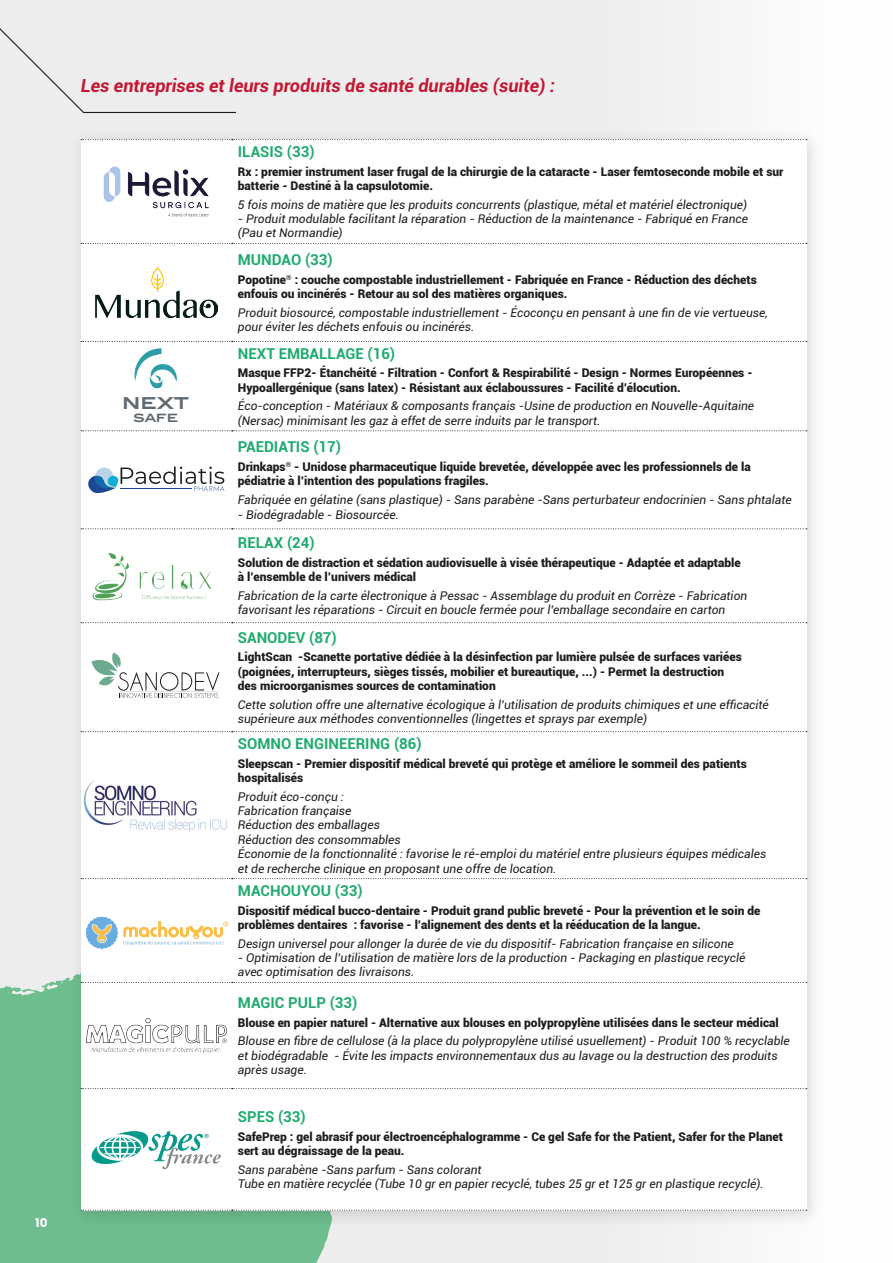
<style>
.page{position:relative;width:893px;height:1263px;background:#fff}
.page>*{position:absolute;margin:0;border:0;box-sizing:border-box;transform-origin:0 0}
.t1{font:italic 700 18px "Roboto";color:#c41632}
.t2{font:700 16.5px "Blair ITC";color:#616970}
.t3{font:700 15px "Roboto";color:#1fab6f}
.Expo_ital{font:italic 12px/14.4px "Roboto";color:#1d1d1b}
.Expo_Bold{font:900 12px/14.4px "Roboto";color:#1d1d1b}
.t4{font:700 12px "Poppins";color:#fff}
.t5{font:700 11.55px "Blair ITC";color:#616970}
</style>
<div class="page">
<div style="left:0;top:0;width:893px;height:1263px;background:linear-gradient(to right,#e9e9e9,#f8f8f8)"></div>
<svg style="left:0;top:938px;width:332px;height:325px;background:#7cc299"></svg>
<svg style="left:60px;top:1031px;width:5px;height:3px"></svg>
<svg style="left:9px;top:1025px;width:16px;height:7px"></svg>
<div style="left:0;top:0;width:237px;height:114px;background:#ededed"></div>
<div style="left:69px;top:128px;width:754px;height:1100px;background:#1d1d1b;opacity:.16"></div>
<div style="left:81px;top:139px;width:725px;height:1072px;background:#fff"></div>
<svg style="left:81px;top:139px;width:726px;height:1px"></svg>
<svg style="left:81px;top:243px;width:726px;height:1px"></svg>
<svg style="left:81px;top:341px;width:726px;height:1px"></svg>
<svg style="left:81px;top:430px;width:726px;height:1px"></svg>
<svg style="left:81px;top:528px;width:726px;height:1px"></svg>
<svg style="left:81px;top:622px;width:726px;height:1px"></svg>
<svg style="left:81px;top:731px;width:726px;height:1px"></svg>
<svg style="left:81px;top:878px;width:726px;height:1px"></svg>
<svg style="left:81px;top:977px;width:726px;height:29px"></svg>
<svg style="left:81px;top:1088px;width:726px;height:1px"></svg>
<svg style="left:81px;top:1210px;width:726px;height:7px;background:#b7cdc0"></svg>
<img style="left:103px;top:166px;width:106px;height:51px">
<img style="left:95px;top:267px;width:123px;height:50px">
<svg style="left:134px;top:348px;width:43px;height:40px"></svg>
<svg style="left:88px;top:467px;width:136px;height:26px"></svg>
<hr style="left:121px;top:489px;width:71px;height:1px;background:#1d4895">
<img style="left:92px;top:552px;width:119px;height:49px">
<svg style="left:91px;top:652px;width:128px;height:46px"></svg>
<img style="left:83px;top:781px;width:144px;height:51px">
<svg style="left:85px;top:916px;width:143px;height:33px"></svg>
<img style="left:86px;top:1018px;width:142px;height:35px">
<img style="left:92px;top:1131px;width:129px;height:39px">
<p class="t4" style="left:35px;top:1215px;width:14px">10</p>
<p class="t1" style="left:81px;top:73px;width:476px">Les entreprises et leurs produits de santé durables (suite) :</p>
<p class="t2" style="left:122px;top:393px;width:69px">NEXT</p>
<p class="t5" style="left:133px;top:410px;width:47px">SAFE</p>
<p class="t3" style="left:238px;top:141px;width:78px">ILASIS (33)</p>
<p class="Expo_Bold" style="left:238px;top:164px;width:547px">Rx : premier instrument laser frugal de la chirurgie de la cataracte - Laser femtoseconde mobile et sur batterie - Destiné à la capsulotomie.</p>
<p class="Expo_ital" style="left:238px;top:197px;width:511px">5 fois moins de matière que les produits concurrents (plastique, métal et matériel électronique)</p>
<p class="Expo_ital" style="left:238px;top:211px;width:512px">- Produit modulable facilitant la réparation - Réduction de la maintenance - Fabriqué en France (Pau et Normandie)</p>
<p class="t3" style="left:238px;top:249px;width:96px">MUNDAO (33)</p>
<p class="Expo_Bold" style="left:238px;top:272px;width:520px">Popotine<sup>®</sup> : couche compostable industriellement - Fabriquée en France - Réduction des déchets enfouis ou incinérés - Retour au sol des matières organiques.</p>
<p class="Expo_ital" style="left:238px;top:305px;width:531px">Produit biosourcé, compostable industriellement - Écoconçu en pensant à une fin de vie vertueuse, pour éviter les déchets enfouis ou incinérés.</p>
<p class="t3" style="left:238px;top:343px;width:159px">NEXT EMBALLAGE (16)</p>
<p class="Expo_Bold" style="left:238px;top:365px;width:516px">Masque FFP2- Étanchéité - Filtration - Confort &amp; Respirabilité - Design - Normes Européennes -<br>Hypoallergénique (sans latex) - Résistant aux éclaboussures - Facilité d’élocution.</p>
<p class="Expo_ital" style="left:238px;top:398px;width:518px">Éco-conception - Matériaux &amp; composants français -Usine de production en Nouvelle-Aquitaine (Nersac) minimisant les gaz à effet de serre induits par le transport.</p>
<p class="t3" style="left:238px;top:436px;width:105px">PAEDIATIS (17)</p>
<p class="Expo_Bold" style="left:238px;top:459px;width:514px">Drinkaps<sup>®</sup> - Unidose pharmaceutique liquide brevetée, développée avec les professionnels de la pédiatrie à l’intention des populations fragiles.</p>
<p class="Expo_ital" style="left:238px;top:492px;width:555px">Fabriquée en gélatine (sans plastique) - Sans parabène -Sans perturbateur endocrinien - Sans phtalate</p>
<p class="Expo_ital" style="left:238px;top:507px;width:163px">- Biodégradable - Biosourcée.</p>
<p class="t3" style="left:238px;top:532px;width:78px">RELAX (24)</p>
<p class="Expo_Bold" style="left:238px;top:555px;width:504px">Solution de distraction et sédation audiovisuelle à visée thérapeutique - Adaptée et adaptable à l’ensemble de l’univers médical</p>
<p class="Expo_ital" style="left:238px;top:588px;width:511px">Fabrication de la carte électronique à Pessac - Assemblage du produit en Corrèze - Fabrication favorisant les réparations - Circuit en boucle fermée pour l’emballage secondaire en carton</p>
<p class="t3" style="left:238px;top:627px;width:100px">SANODEV (87)</p>
<p class="Expo_Bold" style="left:238px;top:649px;width:505px">LightScan -Scanette portative dédiée à la désinfection par lumière pulsée de surfaces variées (poignées, interrupteurs, sièges tissés, mobilier et bureautique, ...) - Permet la destruction des microorganismes sources de contamination</p>
<p class="Expo_ital" style="left:238px;top:697px;width:532px">Cette solution offre une alternative écologique à l’utilisation de produits chimiques et une efficacité supérieure aux méthodes conventionnelles (lingettes et sprays par exemple)</p>
<p class="t3" style="left:238px;top:733px;width:185px">SOMNO ENGINEERING (86)</p>
<p class="Expo_Bold" style="left:238px;top:756px;width:511px">Sleepscan - Premier dispositif médical breveté qui protège et améliore le sommeil des patients hospitalisés</p>
<p class="Expo_ital" style="left:238px;top:789px;width:108px">Produit éco-conçu :</p>
<p class="Expo_ital" style="left:238px;top:803px;width:115px">Fabrication française</p>
<p class="Expo_ital" style="left:238px;top:817px;width:144px">Réduction des emballages</p>
<p class="Expo_ital" style="left:238px;top:832px;width:164px">Réduction des consommables</p>
<p class="Expo_ital" style="left:238px;top:846px;width:530px">Économie de la fonctionnalité : favorise le ré-emploi du matériel entre plusieurs équipes médicales et de recherche clinique en proposant une offre de location.</p>
<p class="t3" style="left:238px;top:880px;width:126px">MACHOUYOU (33)</p>
<p class="Expo_Bold" style="left:238px;top:902px;width:524px">Dispositif médical bucco-dentaire - Produit grand public breveté - Pour la prévention et le soin de problèmes dentaires : favorise - l’alignement des dents et la rééducation de la langue.</p>
<p class="Expo_ital" style="left:238px;top:936px;width:497px">Design universel pour allonger la durée de vie du dispositif- Fabrication française en silicone</p>
<p class="Expo_ital" style="left:238px;top:950px;width:509px">- Optimisation de l’utilisation de matière lors de la production - Packaging en plastique recyclé avec optimisation des livraisons.</p>
<p class="t3" style="left:238px;top:992px;width:121px">MAGIC PULP (33)</p>
<p class="Expo_Bold" style="left:238px;top:1015px;width:542px">Blouse en papier naturel - Alternative aux blouses en polypropylène utilisées dans le secteur médical</p>
<p class="Expo_ital" style="left:238px;top:1033px;width:553px">Blouse en fibre de cellulose (à la place du polypropylène utilisé usuellement) - Produit 100 % recyclable et biodégradable - Évite les impacts environnementaux dus au lavage ou la destruction des produits après usage.</p>
<p class="t3" style="left:238px;top:1106px;width:69px">SPES (33)</p>
<p class="Expo_Bold" style="left:238px;top:1129px;width:547px">SafePrep : gel abrasif pour électroencéphalogramme - Ce gel Safe for the Patient, Safer for the Planet sert au dégraissage de la peau.</p>
<p class="Expo_ital" style="left:238px;top:1162px;width:245px">Sans parabène -Sans parfum - Sans colorant</p>
<p class="Expo_ital" style="left:238px;top:1176px;width:527px">Tube en matière recyclée (Tube 10 gr en papier recyclé, tubes 25 gr et 125 gr en plastique recyclé).</p>
</div>
